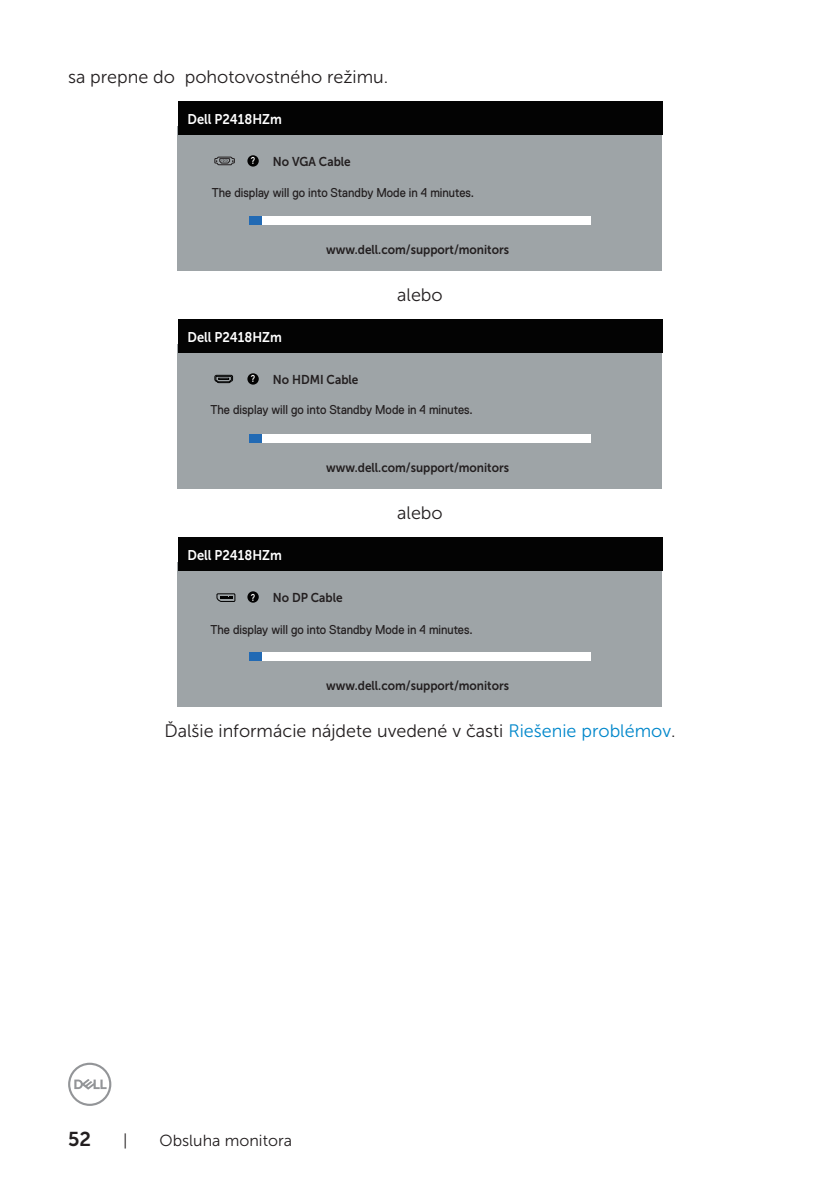
<style>
.page{position:relative;width:840px;height:1191px;background:#fff}
.page>*{position:absolute;margin:0;border:0;box-sizing:border-box;transform-origin:0 0}
.t1{font:20px "Museo Sans For Dell 700";color:#231f20}
.text{font:18px "Museo Sans For Dell 300";color:#231f20}
.t2{font:16px "Museo Sans For Dell 300";color:#231f20}
.t3{font:14px "Museo Sans For Dell 700";color:#fff;scale:.92 1}
.t4{font:12.8px "Dell Replica";color:#231f20;scale:.92 1}
.t5{font:12.8px "Museo Sans For Dell 700";color:#231f20;scale:.92 1}
.t6{font:700 9.8px "Arial";color:#fff;scale:.73 1}
.s1{color:#0087cb}
</style>
<div class="page">
<svg style="left:68px;top:1062px;width:43px;height:44px"></svg>
<div style="left:177px;top:126px;width:485px;height:145px;background:#9ea4a7"></div>
<div style="left:178px;top:101px;width:484px;height:33px;background:#030303"></div>
<div style="left:249px;top:216px;width:341px;height:9px;background:#fff"></div>
<div style="left:249px;top:216px;width:12px;height:9px;background:#226ab4"></div>
<div style="left:247px;top:155px;width:11px;height:12px;background:#030303;border-radius:50%"></div>
<svg style="left:214px;top:156px;width:21px;height:10px"></svg>
<div style="left:177px;top:344px;width:485px;height:145px;background:#9ea4a7"></div>
<div style="left:178px;top:319px;width:484px;height:33px;background:#030303"></div>
<div style="left:249px;top:434px;width:341px;height:9px;background:#fff"></div>
<div style="left:249px;top:434px;width:12px;height:9px;background:#226ab4"></div>
<div style="left:247px;top:373px;width:11px;height:11px;background:#030303;border-radius:50%"></div>
<svg style="left:214px;top:375px;width:19px;height:8px"></svg>
<div style="left:177px;top:562px;width:485px;height:145px;background:#9ea4a7"></div>
<div style="left:178px;top:537px;width:484px;height:33px;background:#030303"></div>
<div style="left:249px;top:652px;width:341px;height:9px;background:#fff"></div>
<div style="left:249px;top:652px;width:12px;height:9px;background:#226ab4"></div>
<div style="left:247px;top:591px;width:11px;height:11px;background:#030303;border-radius:50%"></div>
<svg style="left:216px;top:593px;width:19px;height:9px"></svg>
<p class="text" style="left:68px;top:67px;width:321px">sa prepne do pohotovostného režimu.</p>
<p class="t3" style="left:187px;top:111px;width:104px">Dell P2418HZm</p>
<p class="t5" style="left:273px;top:154px;width:86px">No VGA Cable</p>
<p class="t6" style="left:250px;top:154px;width:7px">?</p>
<p class="t4" style="left:212px;top:185px;width:286px">The display will go into Standby Mode in 4 minutes.</p>
<p class="t5" style="left:326px;top:242px;width:200px">www.dell.com/support/monitors</p>
<p class="text" style="left:397px;top:285px;width:47px">alebo</p>
<p class="t3" style="left:187px;top:329px;width:104px">Dell P2418HZm</p>
<p class="t5" style="left:273px;top:372px;width:94px">No HDMI Cable</p>
<p class="t6" style="left:250px;top:372px;width:7px">?</p>
<p class="t4" style="left:210px;top:403px;width:286px">The display will go into Standby Mode in 4 minutes.</p>
<p class="t5" style="left:326px;top:460px;width:200px">www.dell.com/support/monitors</p>
<p class="text" style="left:397px;top:503px;width:47px">alebo</p>
<p class="t3" style="left:187px;top:547px;width:104px">Dell P2418HZm</p>
<p class="t5" style="left:273px;top:590px;width:77px">No DP Cable</p>
<p class="t6" style="left:250px;top:590px;width:7px">?</p>
<p class="t4" style="left:210px;top:622px;width:286px">The display will go into Standby Mode in 4 minutes.</p>
<p class="t5" style="left:326px;top:678px;width:200px">www.dell.com/support/monitors</p>
<p class="text" style="left:164px;top:721px;width:512px">Ďalšie informácie nájdete uvedené v časti <span class="s1">Riešenie problémov</span>.</p>
<h1 class="t1" style="left:68px;top:1127px;width:24px">52</h1>
<p class="t2" style="left:123px;top:1131px;width:6px">|</p>
<p class="t2" style="left:159px;top:1131px;width:134px">Obsluha monitora</p>
</div>
